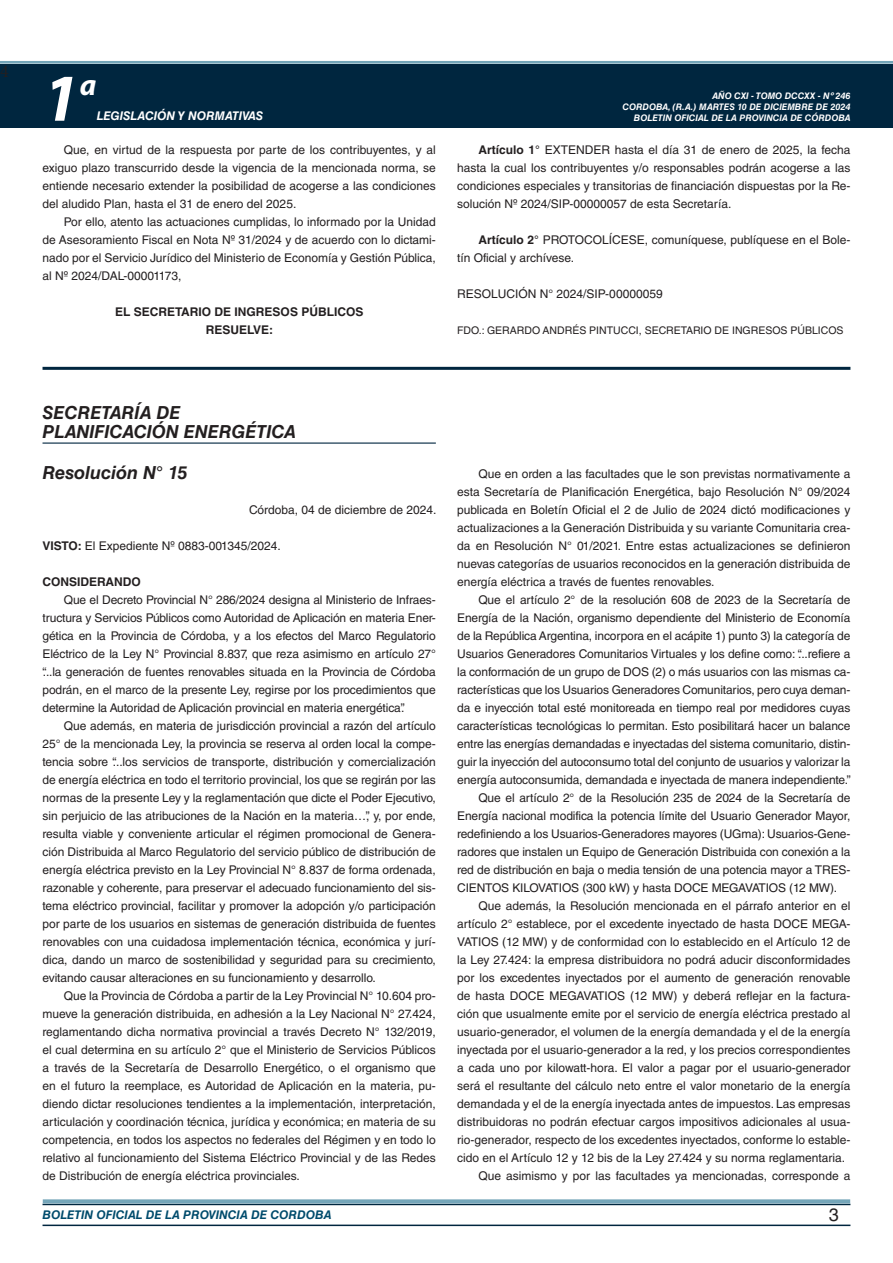
<style>
.page{position:relative;width:893px;height:1263px;background:#fff}
.page>*{position:absolute;margin:0;border:0;box-sizing:border-box;transform-origin:0 0}
.t1{font:italic 700 67.5px "Myriad Pro";color:#fff}
.t2{font:italic 700 30px "Myriad Pro";color:#fff}
.NOMBRE_DE_MINISTERIO{font:italic 700 18px "Helvetica LT Std";color:#231f20}
.t3{font:18px "Minion Pro";color:#231f20}
.t4{font:18px "Helvetica LT Std";color:#231f20}
.TEXTO_BASE{font:12px/18px "Helvetica LT Std";color:#231f20;text-align:justify}
.RESUELVE{font:700 12px "Helvetica LT Std";color:#231f20}
.t5{font:italic 700 12px "Helvetica LT Std";color:#004b6c}
.FECHA{font:12px "Helvetica LT Std";color:#231f20}
.t6{font:italic 700 12px "Helvetica LT Std";color:#fff}
.TEXTO_BASE-2{font:700 12px "Helvetica LT Std";color:#231f20}
.FIRMA{font:10.5px "Helvetica LT Std";color:#231f20}
.t7{font:italic 700 9px/10.8px "Helvetica LT Std";color:#fff;text-align:right}
.s1{font-weight:700}
</style>
<div class="page">
<div style="left:0;top:61px;width:893px;height:6px;background:#fff;opacity:.75"></div>
<div style="left:0;top:64px;width:893px;height:64px;background:#00263f"></div>
<hr style="left:43px;top:1224px;width:807px;height:2px;background:#00263f">
<div style="left:42px;top:1198px;width:809px;height:8px;background:#fff;opacity:.75"></div>
<hr style="left:43px;top:367px;width:807px;height:3px;background:#00263f">
<hr style="left:43px;top:442px;width:393px;height:2px;background:#00263f">
<h3 class="t3" style="left:0;top:59px;width:10px">4</h3>
<h1 class="t1" style="left:43px;top:54px;width:38px">1</h1>
<h2 class="t2" style="left:80px;top:66px;width:18px">a</h2>
<p class="t6" style="left:97px;top:109px;width:168px">LEGISLACIÓN Y NORMATIVAS</p>
<p class="TEXTO_BASE" style="left:43px;top:141px;width:395px;text-indent:21px">Que, en virtud de la respuesta por parte de los contribuyentes, y al exiguo plazo transcurrido desde la vigencia de la mencionada norma, se entiende necesario extender la posibilidad de acogerse a las condiciones del aludido Plan, hasta el 31 de enero del 2025.</p>
<p class="TEXTO_BASE" style="left:43px;top:213px;width:395px;text-indent:21px">Por ello, atento las actuaciones cumplidas, lo informado por la Unidad de Asesoramiento Fiscal en Nota Nº 31/2024 y de acuerdo con lo dictami&shy;nado por el Servicio Jurídico del Ministerio de Economía y Gestión Pública, al Nº 2024/DAL-00001173,</p>
<p class="RESUELVE" style="left:115px;top:304px;width:250px">EL SECRETARIO DE INGRESOS PÚBLICOS</p>
<p class="RESUELVE" style="left:206px;top:322px;width:69px">RESUELVE:</p>
<p class="t7" style="left:622px;top:91px;width:229px">AÑO CXI - TOMO DCCXX - Nº 246<br>CORDOBA, (R.A.) MARTES 10 DE DICIEMBRE DE 2024<br>BOLETIN OFICIAL DE LA PROVINCIA DE CÓRDOBA</p>
<p class="TEXTO_BASE" style="left:457px;top:141px;width:395px;text-indent:21px"><span class="s1">Artículo 1°</span> EXTENDER hasta el día 31 de enero de 2025, la fecha hasta la cual los contribuyentes y/o responsables podrán acogerse a las condiciones especiales y transitorias de financiación dispuestas por la Re&shy;solución Nº 2024/SIP-00000057 de esta Secretaría.</p>
<p class="TEXTO_BASE" style="left:457px;top:231px;width:395px;text-indent:21px"><span class="s1">Artículo 2°</span> PROTOCOLÍCESE, comuníquese, publíquese en el Bole&shy;tín Oficial y archívese.</p>
<p class="TEXTO_BASE" style="left:457px;top:285px;width:207px">RESOLUCIÓN N° 2024/SIP-00000059</p>
<p class="FIRMA" style="left:457px;top:324px;width:388px">FDO.: GERARDO ANDRÉS PINTUCCI, SECRETARIO DE INGRESOS PÚBLICOS</p>
<p class="NOMBRE_DE_MINISTERIO" style="left:43px;top:401px;width:139px">SECRETARÍA DE</p>
<p class="NOMBRE_DE_MINISTERIO" style="left:43px;top:421px;width:255px">PLANIFICACIÓN ENERGÉTICA</p>
<p class="NOMBRE_DE_MINISTERIO" style="left:43px;top:462px;width:146px">Resolución N° 15</p>
<p class="FECHA" style="left:249px;top:503px;width:189px">Córdoba, 04 de diciembre de 2024.</p>
<p class="TEXTO_BASE" style="left:43px;top:537px;width:240px"><span class="s1">VISTO:</span> El Expediente Nº 0883-001345/2024.</p>
<p class="TEXTO_BASE-2" style="left:43px;top:574px;width:100px">CONSIDERANDO</p>
<p class="TEXTO_BASE" style="left:43px;top:591px;width:395px;text-indent:21px">Que el Decreto Provincial N° 286/2024 designa al Ministerio de Infraes&shy;tructura y Servicios Públicos como Autoridad de Aplicación en materia Ener&shy;gética en la Provincia de Córdoba, y a los efectos del Marco Regulatorio Eléctrico de la Ley N° Provincial 8.837, que reza asimismo en artículo 27° “...la generación de fuentes renovables situada en la Provincia de Córdoba podrán, en el marco de la presente Ley, regirse por los procedimientos que determine la Autoridad de Aplicación provincial en materia energética”.</p>
<p class="TEXTO_BASE" style="left:43px;top:717px;width:395px;text-indent:21px">Que además, en materia de jurisdicción provincial a razón del artículo 25° de la mencionada Ley, la provincia se reserva al orden local la compe&shy;tencia sobre “...los servicios de transporte, distribución y comercialización de energía eléctrica en todo el territorio provincial, los que se regirán por las normas de la presente Ley y la reglamentación que dicte el Poder Ejecutivo, sin perjuicio de las atribuciones de la Nación en la materia…”, y, por ende, resulta viable y conveniente articular el régimen promocional de Genera&shy;ción Distribuida al Marco Regulatorio del servicio público de distribución de energía eléctrica previsto en la Ley Provincial N° 8.837 de forma ordenada, razonable y coherente, para preservar el adecuado funcionamiento del sis&shy;tema eléctrico provincial, facilitar y promover la adopción y/o participación por parte de los usuarios en sistemas de generación distribuida de fuentes renovables con una cuidadosa implementación técnica, económica y jurí&shy;dica, dando un marco de sostenibilidad y seguridad para su crecimiento, evitando causar alteraciones en su funcionamiento y desarrollo.</p>
<p class="TEXTO_BASE" style="left:43px;top:987px;width:395px;text-indent:21px">Que la Provincia de Córdoba a partir de la Ley Provincial N° 10.604 pro&shy;mueve la generación distribuida, en adhesión a la Ley Nacional N° 27.424, reglamentando dicha normativa provincial a través Decreto N° 132/2019, el cual determina en su artículo 2° que el Ministerio de Servicios Públicos a través de la Secretaría de Desarrollo Energético, o el organismo que en el futuro la reemplace, es Autoridad de Aplicación en la materia, pu&shy;diendo dictar resoluciones tendientes a la implementación, interpretación, articulación y coordinación técnica, jurídica y económica; en materia de su competencia, en todos los aspectos no federales del Régimen y en todo lo relativo al funcionamiento del Sistema Eléctrico Provincial y de las Redes de Distribución de energía eléctrica provinciales.</p>
<p class="TEXTO_BASE" style="left:457px;top:465px;width:395px;text-indent:21px">Que en orden a las facultades que le son previstas normativamente a esta Secretaría de Planificación Energética, bajo Resolución N° 09/2024 publicada en Boletín Oficial el 2 de Julio de 2024 dictó modificaciones y actualizaciones a la Generación Distribuida y su variante Comunitaria crea&shy;da en Resolución N° 01/2021. Entre estas actualizaciones se definieron nuevas categorías de usuarios reconocidos en la generación distribuida de energía eléctrica a través de fuentes renovables.</p>
<p class="TEXTO_BASE" style="left:457px;top:591px;width:395px;text-indent:21px">Que el artículo 2° de la resolución 608 de 2023 de la Secretaría de Energía de la Nación, organismo dependiente del Ministerio de Economía de la República Argentina, incorpora en el acápite 1) punto 3) la categoría de Usuarios Generadores Comunitarios Virtuales y los define como: “...refiere a la conformación de un grupo de DOS (2) o más usuarios con las mismas ca&shy;racterísticas que los Usuarios Generadores Comunitarios, pero cuya deman&shy;da e inyección total esté monitoreada en tiempo real por medidores cuyas características tecnológicas lo permitan. Esto posibilitará hacer un balance entre las energías demandadas e inyectadas del sistema comunitario, distin&shy;guir la inyección del autoconsumo total del conjunto de usuarios y valorizar la energía autoconsumida, demandada e inyectada de manera independiente.”</p>
<p class="TEXTO_BASE" style="left:457px;top:789px;width:395px;text-indent:21px">Que el artículo 2° de la Resolución 235 de 2024 de la Secretaría de Energía nacional modifica la potencia límite del Usuario Generador Mayor, redefiniendo a los Usuarios-Generadores mayores (UGma): Usuarios-Gene&shy;radores que instalen un Equipo de Generación Distribuida con conexión a la red de distribución en baja o media tensión de una potencia mayor a TRES-CIENTOS KILOVATIOS (300 kW) y hasta DOCE MEGAVATIOS (12 MW).</p>
<p class="TEXTO_BASE" style="left:457px;top:897px;width:395px;text-indent:21px">Que además, la Resolución mencionada en el párrafo anterior en el artículo 2° establece, por el excedente inyectado de hasta DOCE MEGA-VATIOS (12 MW) y de conformidad con lo establecido en el Artículo 12 de la Ley 27.424: la empresa distribuidora no podrá aducir disconformidades por los excedentes inyectados por el aumento de generación renovable de hasta DOCE MEGAVATIOS (12 MW) y deberá reflejar en la factura&shy;ción que usualmente emite por el servicio de energía eléctrica prestado al usuario-generador, el volumen de la energía demandada y el de la energía inyectada por el usuario-generador a la red, y los precios correspondientes a cada uno por kilowatt-hora. El valor a pagar por el usuario-generador será el resultante del cálculo neto entre el valor monetario de la energía demandada y el de la energía inyectada antes de impuestos. Las empresas distribuidoras no podrán efectuar cargos impositivos adicionales al usua&shy;rio-generador, respecto de los excedentes inyectados, conforme lo estable&shy;cido en el Artículo 12 y 12 bis de la Ley 27.424 y su norma reglamentaria.</p>
<p class="TEXTO_BASE" style="left:478px;top:1167px;width:373px">Que asimismo y por las facultades ya mencionadas, corresponde a</p>
<p class="t5" style="left:43px;top:1208px;width:290px">BOLETIN OFICIAL DE LA PROVINCIA DE CORDOBA</p>
<h3 class="t4" style="left:829px;top:1204px;width:12px">3</h3>
</div>
